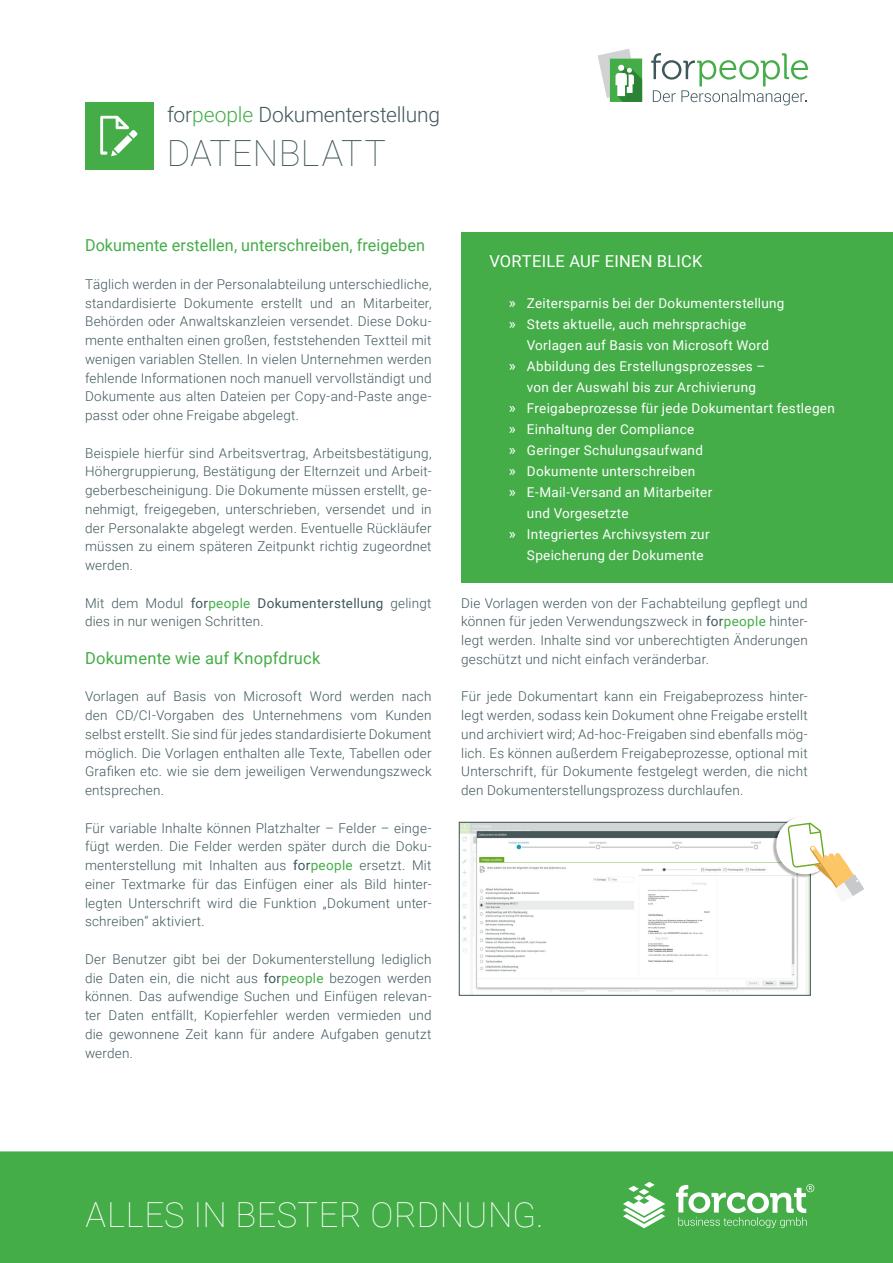
<style>
.page{position:relative;width:893px;height:1263px;background:#fff}
.page>*{position:absolute;margin:0;border:0;box-sizing:border-box;transform-origin:0 0}
.fc_Titel_H1{font:100 36px "Roboto";letter-spacing:.015em;color:#40585c}
.fc_Claim{font:100 34.5px "Roboto";letter-spacing:.01em;color:#fff}
.fc_Titel_H2{font:300 21px "Roboto";letter-spacing:-.005em;color:#40585c}
.fc_U2{font:16.5px "Roboto";letter-spacing:.005em;color:#44ad48}
.fc_U2_INFOBOX{font:16.5px "Roboto";letter-spacing:.015em;color:#fff}
.fc_Fließtext{font:300 13.5px/18.8px "Roboto";letter-spacing:.015em;color:#40585c;text-align:justify}
.t1{font:13.5px/21px "Roboto";letter-spacing:.02em;color:#fff}
.s1{color:#44ad48}
.s2{font-weight:400}
.s3{font-weight:400;color:#44ad48}
.s4{font-size:15px}
</style>
<div class="page">
<div style="left:0;top:1151px;width:893px;height:112px;background:#44ad48"></div>
<svg style="left:676px;top:1184px;width:138px;height:44px"></svg>
<svg style="left:623px;top:1182px;width:42px;height:46px"></svg>
<div style="left:461px;top:233px;width:432px;height:350px;background:#44ad48"></div>
<img style="left:461px;top:824px;width:337px;height:169px">
<div style="left:459px;top:822px;width:351px;height:173px;border:1px solid #40585c"></div>
<img style="left:771px;top:821px;width:3px;height:64px">
<svg style="left:774px;top:817px;width:90px;height:86px"></svg>
<div style="left:85px;top:102px;width:68px;height:68px;background:#44ad48"></div>
<svg style="left:100px;top:116px;width:38px;height:40px"></svg>
<svg style="left:651px;top:53px;width:157px;height:52px"></svg>
<svg style="left:598px;top:49px;width:44px;height:53px"></svg>
<p class="fc_Titel_H2" style="left:167px;top:100px;width:274px">for<span class="s1">people</span> Dokumenterstellung</p>
<p class="fc_Titel_H1" style="left:167px;top:128px;width:221px">DATENBLATT</p>
<p class="fc_U2" style="left:85px;top:234px;width:341px">Dokumente erstellen, unterschreiben, freigeben</p>
<p class="fc_Fließtext" style="left:85px;top:274px;width:348px">Täglich werden in der Personalabteilung unterschiedliche, standardisierte Dokumente erstellt und an Mitarbeiter, Behörden oder Anwaltskanzleien versendet. Diese Doku&shy;mente enthalten einen großen, feststehenden Textteil mit wenigen variablen Stellen. In vielen Unternehmen werden fehlende Informationen noch manuell vervollständigt und Dokumente aus alten Dateien per Copy-and-Paste ange&shy;passt oder ohne Freigabe abgelegt.</p>
<p class="fc_Fließtext" style="left:85px;top:443px;width:348px">Beispiele hierfür sind Arbeitsvertrag, Arbeitsbestätigung, Höhergruppierung, Bestätigung der Elternzeit und Arbeit&shy;geberbescheinigung. Die Dokumente müssen erstellt, ge&shy;nehmigt, freigegeben, unterschrieben, versendet und in der Personalakte abgelegt werden. Eventuelle Rückläufer müssen zu einem späteren Zeitpunkt richtig zugeordnet werden.</p>
<p class="fc_Fließtext" style="left:85px;top:593px;width:348px">Mit dem Modul <span class="s2">for</span><span class="s3">people</span> <span class="s2">Dokumenterstellung</span> gelingt dies in nur wenigen Schritten.</p>
<p class="fc_U2" style="left:85px;top:646px;width:237px">Dokumente wie auf Knopfdruck</p>
<p class="fc_Fließtext" style="left:85px;top:687px;width:348px">Vorlagen auf Basis von Microsoft Word werden nach den CD/CI-Vorgaben des Unternehmens vom Kunden selbst erstellt. Sie sind für jedes standardisierte Dokument möglich. Die Vorlagen enthalten alle Texte, Tabellen oder Grafiken etc. wie sie dem jeweiligen Verwendungszweck entsprechen.</p>
<p class="fc_Fließtext" style="left:85px;top:818px;width:348px">Für variable Inhalte können Platzhalter – Felder – einge&shy;fügt werden. Die Felder werden später durch die Doku&shy;menterstellung mit Inhalten aus <span class="s2">for</span><span class="s3">people</span> ersetzt. Mit einer Textmarke für das Einfügen einer als Bild hinter&shy;legten Unterschrift wird die Funktion „Dokument unter&shy;schreiben“ aktiviert.</p>
<p class="fc_Fließtext" style="left:85px;top:949px;width:348px">Der Benutzer gibt bei der Dokumenterstellung lediglich die Daten ein, die nicht aus <span class="s2">for</span><span class="s3">people</span> bezogen werden können. Das aufwendige Suchen und Einfügen relevan&shy;ter Daten entfällt, Kopierfehler werden vermieden und die gewonnene Zeit kann für andere Aufgaben genutzt werden.</p>
<p class="fc_U2_INFOBOX" style="left:489px;top:250px;width:215px">VORTEILE AUF EINEN BLICK</p>
<p class="t1" style="left:509px;top:292px;width:277px"><span class="s4">»</span> Zeitersparnis bei der Dokumenterstellung</p>
<p class="t1" style="left:527px;top:313px;width:244px;text-indent:-18px"><span class="s4">»</span> Stets aktuelle, auch mehrsprachige<br>Vorlagen auf Basis von Microsoft Word</p>
<p class="t1" style="left:527px;top:355px;width:240px;text-indent:-18px"><span class="s4">»</span> Abbildung des Erstellungsprozesses – von der Auswahl bis zur Archivierung</p>
<p class="t1" style="left:509px;top:397px;width:327px"><span class="s4">»</span> Freigabeprozesse für jede Dokumentart festlegen</p>
<p class="t1" style="left:509px;top:418px;width:187px"><span class="s4">»</span> Einhaltung der Compliance</p>
<p class="t1" style="left:509px;top:439px;width:196px"><span class="s4">»</span> Geringer Schulungsaufwand</p>
<p class="t1" style="left:509px;top:460px;width:188px"><span class="s4">»</span> Dokumente unterschreiben</p>
<p class="t1" style="left:527px;top:481px;width:187px;text-indent:-18px"><span class="s4">»</span> E-Mail-Versand an Mitarbeiter und Vorgesetzte</p>
<p class="t1" style="left:527px;top:523px;width:184px;text-indent:-18px"><span class="s4">»</span> Integriertes Archivsystem zur<br>Speicherung der Dokumente</p>
<p class="fc_Fließtext" style="left:461px;top:593px;width:348px">Die Vorlagen werden von der Fachabteilung gepflegt und können für jeden Verwendungszweck in <span class="s2">for</span><span class="s3">people</span> hinter&shy;legt werden. Inhalte sind vor unberechtigten Änderungen geschützt und nicht einfach veränderbar.</p>
<p class="fc_Fließtext" style="left:461px;top:687px;width:348px">Für jede Dokumentart kann ein Freigabeprozess hinter&shy;legt werden, sodass kein Dokument ohne Freigabe erstellt und archiviert wird; Ad-hoc-Freigaben sind ebenfalls mög&shy;lich. Es können außerdem Freigabeprozesse, optional mit Unterschrift, für Dokumente festgelegt werden, die nicht den Dokumenterstellungsprozess durchlaufen.</p>
<p class="fc_Claim" style="left:86px;top:1190px;width:459px">ALLES IN BESTER ORDNUNG.</p>
</div>
